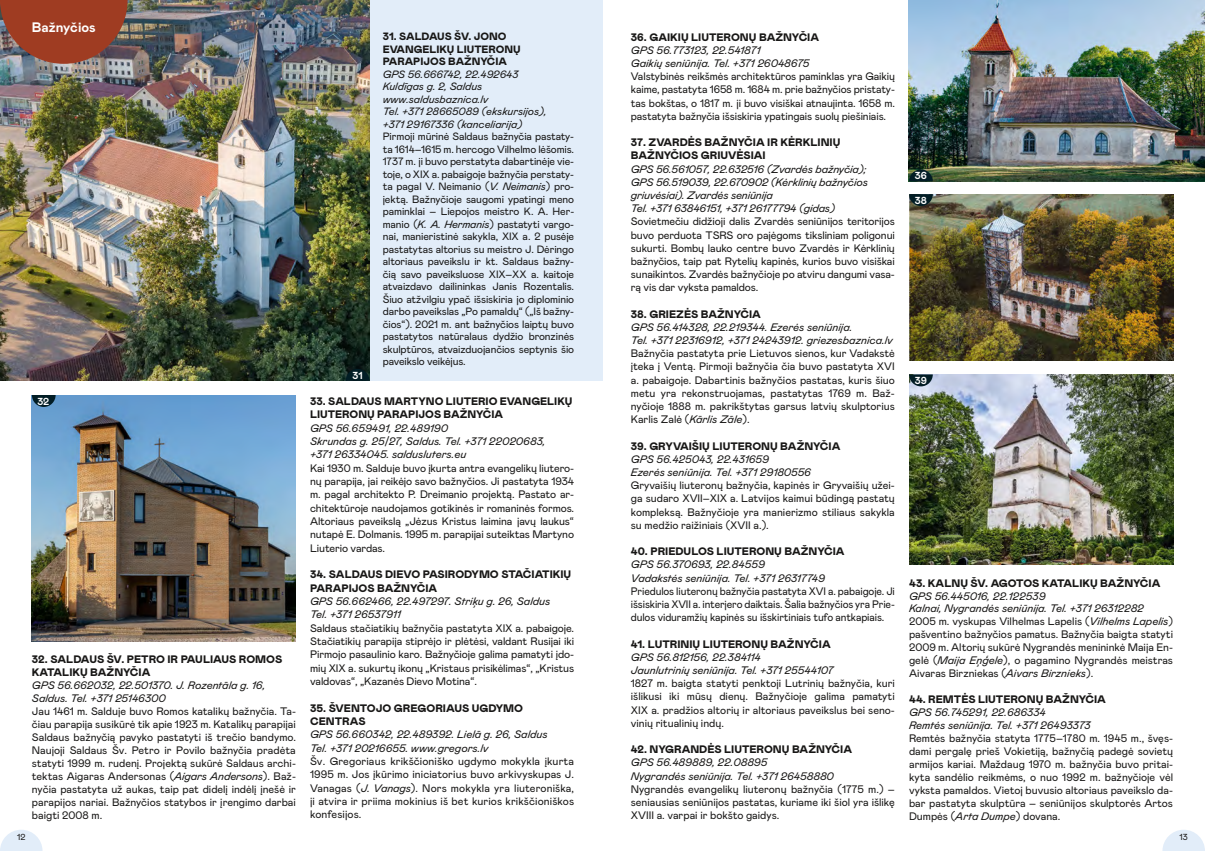
<style>
.page{position:relative;width:1205px;height:851px;background:#fff}
.page>*{position:absolute;margin:0;border:0;box-sizing:border-box;transform-origin:0 0}
.t1{font:700 13.75px "Mabry Pro";color:#fff}
.t2{font:10.88px/13.1px "Mabry Pro";color:#181716;text-align:justify}
.t3{font:italic 10.88px/13.2px "Mabry Pro";color:#181716}
.t4{font:900 10.88px/13.4px "Mabry Pro";color:#181716}
.t5{font:10.62px/12.5px "Mabry Pro";letter-spacing:-.01em;color:#181716;text-align:justify}
.t6{font:italic 10.62px/12.5px "Mabry Pro";color:#181716}
.t7{font:900 10.62px/12.5px "Mabry Pro";color:#181716}
.t8{font:700 10.12px "Mabry Pro";letter-spacing:-.01em;color:#fff}
.t9{font:8.75px "Mabry Pro";color:#181716}
.s1{font-style:italic}
</style>
<div class="page">
<svg style="left:0;top:830px;width:43px;height:20px"></svg>
<svg style="left:1162px;top:830px;width:43px;height:20px"></svg>
<img style="left:32px;top:395px;width:264px;height:246px">
<img style="left:908px;top:0;width:297px;height:181px">
<div style="left:0;top:0;width:602px;height:381px;background:#e2edf9"></div>
<img style="left:909px;top:194px;width:264px;height:167px">
<img style="left:0;top:0;width:369px;height:381px">
<svg style="left:32px;top:395px;width:24px;height:12px"></svg>
<svg style="left:909px;top:169px;width:24px;height:12px"></svg>
<svg style="left:909px;top:194px;width:24px;height:12px"></svg>
<img style="left:909px;top:374px;width:264px;height:190px">
<svg style="left:909px;top:374px;width:24px;height:12px"></svg>
<svg style="left:346px;top:369px;width:23px;height:12px"></svg>
<svg style="left:0;top:0;width:128px;height:64px;background:#954835"></svg>
<p class="t1" style="left:32px;top:17px;width:65px">Bažnyčios</p>
<p class="t8" style="left:37px;top:394px;width:13px">32</p>
<p class="t4" style="left:32px;top:652px;width:252px;line-height:13px">32. SALDAUS ŠV. PETRO IR PAULIAUS ROMOS<br>KATALIKŲ BAŽNYČIA</p>
<p class="t3" style="left:32px;top:678px;width:235px">GPS 56.662032, 22.501370. J. Rozentāla g. 16,<br>Saldus. Tel. +371 25146300</p>
<p class="t2" style="left:32px;top:704px;width:266px">Jau 1461 m. Salduje buvo Romos katalikų bažnyčia. Ta&shy;čiau parapija susikūrė tik apie 1923 m. Katalikų parapijai Saldaus bažnyčią pavyko pastatyti iš trečio bandymo.<br>Naujoji Saldaus Šv. Petro ir Povilo bažnyčia pradėta statyti 1999 m. rudenį. Projektą sukūrė Saldaus archi&shy;tektas Aigaras Andersonas (<span class="s1">Aigars Andersons</span>). Baž&shy;nyčia pastatyta už aukas, taip pat didelį indėlį įnešė ir parapijos nariai. Bažnyčios statybos ir įrengimo darbai baigti 2008 m.</p>
<p class="t8" style="left:352px;top:368px;width:12px">31</p>
<p class="t7" style="left:383px;top:30px;width:139px">31. SALDAUS ŠV. JONO<br>EVANGELIKŲ LIUTERONŲ<br>PARAPIJOS BAŽNYČIA</p>
<p class="t6" style="left:383px;top:67px;width:165px">GPS 56.666742, 22.492643<br>Kuldīgas g. 2, Saldus www.saldusbaznica.lv<br>Tel. +371 28665089 (ekskursijos), +371 29167336 (kanceliarija)</p>
<p class="t5" style="left:383px;top:130px;width:193px">Pirmoji mūrinė Saldaus bažnyčia pastaty&shy;ta 1614–1615 m. hercogo Vilhelmo lėšomis.<br>1737 m. ji buvo perstatyta dabartinėje vie&shy;toje, o XIX a. pabaigoje bažnyčia perstaty&shy;ta pagal V. Neimanio (<span class="s1">V. Neimanis</span>) pro&shy;jektą. Bažnyčioje saugomi ypatingi meno paminklai – Liepojos meistro K. A. Her&shy;manio (<span class="s1">K. A. Hermanis</span>) pastatyti vargo&shy;nai, manieristinė sakykla, XIX a. 2 pusėje pastatytas altorius su meistro J. Dėringo altoriaus paveikslu ir kt. Saldaus bažny&shy;čią savo paveiksluose XIX–XX a. kaitoje atvaizdavo dailininkas Janis Rozentalis.<br>Šiuo atžvilgiu ypač išsiskiria jo diplominio darbo paveikslas „Po pamaldų“ („Iš bažny&shy;čios“). 2021 m. ant bažnyčios laiptų buvo pastatytos natūralaus dydžio bronzinės skulptūros, atvaizduojančios septynis šio paveikslo veikėjus.</p>
<p class="t4" style="left:310px;top:394px;width:264px">33. SALDAUS MARTYNO LIUTERIO EVANGELIKŲ<br>LIUTERONŲ PARAPIJOS BAŽNYČIA</p>
<p class="t3" style="left:310px;top:420px;width:237px">GPS 56.659491, 22.489190<br>Skrundas g. 25/27, Saldus. Tel. +371 22020683, +371 26334045. saldusluters.eu</p>
<p class="t2" style="left:310px;top:460px;width:266px">Kai 1930 m. Salduje buvo įkurta antra evangelikų liutero&shy;nų parapija, jai reikėjo savo bažnyčios. Ji pastatyta 1934 m. pagal architekto P. Dreimanio projektą. Pastato ar&shy;chitektūroje naudojamos gotikinės ir romaninės formos.<br>Altoriaus paveikslą „Jėzus Kristus laimina javų laukus“ nutapė E. Dolmanis. 1995 m. parapijai suteiktas Martyno Liuterio vardas.</p>
<p class="t4" style="left:310px;top:567px;width:263px">34. SALDAUS DIEVO PASIRODYMO STAČIATIKIŲ<br>PARAPIJOS BAŽNYČIA</p>
<p class="t3" style="left:310px;top:594px;width:242px">GPS 56.662466, 22.497297. Striķu g. 26, Saldus<br>Tel. +371 26537911</p>
<p class="t2" style="left:310px;top:620px;width:266px">Saldaus stačiatikių bažnyčia pastatyta XIX a. pabaigoje.<br>Stačiatikių parapija stiprėjo ir plėtėsi, valdant Rusijai iki Pirmojo pasaulinio karo. Bažnyčioje galima pamatyti įdo&shy;mių XIX a. sukurtų ikonų „Kristaus prisikėlimas“, „Kristus valdovas“, „Kazanės Dievo Motina“.</p>
<p class="t4" style="left:310px;top:700px;width:214px">35. ŠVENTOJO GREGORIAUS UGDYMO<br>CENTRAS</p>
<p class="t3" style="left:310px;top:727px;width:239px">GPS 56.660342, 22.489392. Lielā g. 26, Saldus<br>Tel. +371 20216655. www.gregors.lv</p>
<p class="t2" style="left:310px;top:753px;width:265px">Šv. Gregoriaus krikščioniško ugdymo mokykla įkurta 1995 m. Jos įkūrimo iniciatorius buvo arkivyskupas J.<br>Vanagas (<span class="s1">J. Vanags</span>). Nors mokykla yra liuteroniška, ji atvira ir priima mokinius iš bet kurios krikščioniškos konfesijos.</p>
<p class="t4" style="left:631px;top:30px;width:190px">36. GAIKIŲ LIUTERONŲ BAŽNYČIA</p>
<p class="t3" style="left:631px;top:43px;width:180px">GPS 56.773123, 22.541871<br>Gaikių seniūnija. Tel. +371 26048675</p>
<p class="t2" style="left:631px;top:69px;width:265px">Valstybinės reikšmės architektūros paminklas yra Gaikių kaime, pastatyta 1658 m. 1684 m. prie bažnyčios pristaty&shy;tas bokštas, o 1817 m. ji buvo visiškai atnaujinta. 1658 m. pastatyta bažnyčia išsiskiria ypatingais suolų piešiniais.</p>
<p class="t4" style="left:631px;top:135px;width:211px">37. ZVARDĖS BAŽNYČIA IR KĖRKLINIŲ<br>BAŽNYČIOS GRIUVĖSIAI</p>
<p class="t3" style="left:631px;top:161px;width:239px">GPS 56.561057, 22.632516 (Zvardės bažnyčia); GPS 56.519039, 22.670902 (Kėrklinių bažnyčios griuvėsiai). Zvardės seniūnija<br>Tel. +371 63846151, +371 26177794 (gidas)</p>
<p class="t2" style="left:631px;top:214px;width:266px">Sovietmečiu didžioji dalis Zvardės seniūnijos teritorijos buvo perduota TSRS oro pajėgoms tiksliniam poligonui sukurti. Bombų lauko centre buvo Zvardės ir Kėrklinių bažnyčios, taip pat Rytelių kapinės, kurios buvo visiškai sunaikintos. Zvardės bažnyčioje po atviru dangumi vasa&shy;rą vis dar vyksta pamaldos.</p>
<p class="t4" style="left:631px;top:307px;width:131px">38. GRIEZĖS BAŽNYČIA</p>
<p class="t3" style="left:631px;top:320px;width:263px">GPS 56.414328, 22.219344. Ezerės seniūnija.<br>Tel. +371 22316912, +371 24243912. griezesbaznica.lv</p>
<p class="t2" style="left:631px;top:346px;width:265px">Bažnyčia pastatyta prie Lietuvos sienos, kur Vadakstė įteka į Ventą. Pirmoji bažnyčia čia buvo pastatyta XVI a. pabaigoje. Dabartinis bažnyčios pastatas, kuris šiuo metu yra rekonstruojamas, pastatytas 1769 m. Baž&shy;nyčioje 1888 m. pakrikštytas garsus latvių skulptorius Karlis Zalė (<span class="s1">Kārlis Zāle</span>).</p>
<p class="t4" style="left:631px;top:439px;width:211px">39. GRYVAIŠIŲ LIUTERONŲ BAŽNYČIA</p>
<p class="t3" style="left:631px;top:452px;width:182px">GPS 56.425043, 22.431659<br>Ezerės seniūnija. Tel. +371 29180556</p>
<p class="t2" style="left:631px;top:478px;width:265px">Gryvaišių liuteronų bažnyčia, kapinės ir Gryvaišių užei&shy;ga sudaro XVII–XIX a. Latvijos kaimui būdingą pastatų kompleksą. Bažnyčioje yra manierizmo stiliaus sakykla su medžio raižiniais (XVII a.).</p>
<p class="t4" style="left:631px;top:544px;width:215px">40. PRIEDULOS LIUTERONŲ BAŽNYČIA</p>
<p class="t3" style="left:631px;top:557px;width:196px">GPS 56.370693, 22.84559<br>Vadakstės seniūnija. Tel. +371 26317749</p>
<p class="t2" style="left:631px;top:583px;width:265px">Priedulos liuteronų bažnyčia pastatyta XVI a. pabaigoje. Ji išsiskiria XVII a. interjero daiktais. Šalia bažnyčios yra Prie&shy;dulos viduramžių kapinės su išskirtiniais tufo antkapiais.</p>
<p class="t4" style="left:631px;top:636px;width:201px">41. LUTRINIŲ LIUTERONŲ BAŽNYČIA</p>
<p class="t3" style="left:631px;top:649px;width:204px">GPS 56.812156, 22.384114<br>Jaunlutrinių seniūnija. Tel. +371 25544107</p>
<p class="t2" style="left:631px;top:676px;width:266px">1827 m. baigta statyti penktoji Lutrinių bažnyčia, kuri išlikusi iki mūsų dienų. Bažnyčioje galima pamatyti XIX a. pradžios altorių ir altoriaus paveikslus bei seno&shy;vinių ritualinių indų.</p>
<p class="t4" style="left:631px;top:742px;width:223px">42. NYGRANDĖS LIUTERONŲ BAŽNYČIA</p>
<p class="t3" style="left:631px;top:755px;width:204px">GPS 56.489889, 22.08895<br>Nygrandės seniūnija. Tel. +371 26458880</p>
<p class="t2" style="left:631px;top:781px;width:265px">Nygrandės evangelikų liuteronų bažnyčia (1775 m.) – seniausias seniūnijos pastatas, kuriame iki šiol yra išlikę XVIII a. varpai ir bokšto gaidys.</p>
<p class="t8" style="left:915px;top:169px;width:14px">36</p>
<p class="t8" style="left:915px;top:193px;width:13px">38</p>
<p class="t8" style="left:915px;top:373px;width:13px">39</p>
<p class="t4" style="left:909px;top:575px;width:253px">43. KALNŲ ŠV. AGOTOS KATALIKŲ BAŽNYČIA</p>
<p class="t2" style="left:909px;top:588px;width:265px;text-align:left"><span class="s1">GPS 56.445016, 22.122539<br>Kalnai, Nygrandės seniūnija. Tel. +371 26312282<br></span>2005 m. vyskupas Vilhelmas Lapelis (<span class="s1">Vilhelms Lapelis</span>) pašventino bažnyčios pamatus. Bažnyčia baigta statyti 2009 m. Altorių sukūrė Nygrandės menininkė Maija En&shy;gelė (<span class="s1">Maija Eņģele</span>), o pagamino Nygrandės meistras Aivaras Birzniekas (<span class="s1">Aivars Birznieks</span>).</p>
<p class="t4" style="left:909px;top:692px;width:198px">44. REMTĖS LIUTERONŲ BAŽNYČIA</p>
<p class="t3" style="left:909px;top:705px;width:183px">GPS 56.745291, 22.686334<br>Remtės seniūnija. Tel. +371 26493373</p>
<p class="t2" style="left:909px;top:731px;width:265px">Remtės bažnyčia statyta 1775–1780 m. 1945 m., švęs&shy;dami pergalę prieš Vokietiją, bažnyčią padegė sovietų armijos kariai. Maždaug 1970 m. bažnyčia buvo pritai&shy;kyta sandėlio reikmėms, o nuo 1992 m. bažnyčioje vėl vyksta pamaldos. Vietoj buvusio altoriaus paveikslo da&shy;bar pastatyta skulptūra – seniūnijos skulptorės Artos Dumpės (<span class="s1">Arta Dumpe</span>) dovana.</p>
<p class="t9" style="left:17px;top:831px;width:10px">12</p>
<p class="t9" style="left:1179px;top:831px;width:10px">13</p>
</div>
